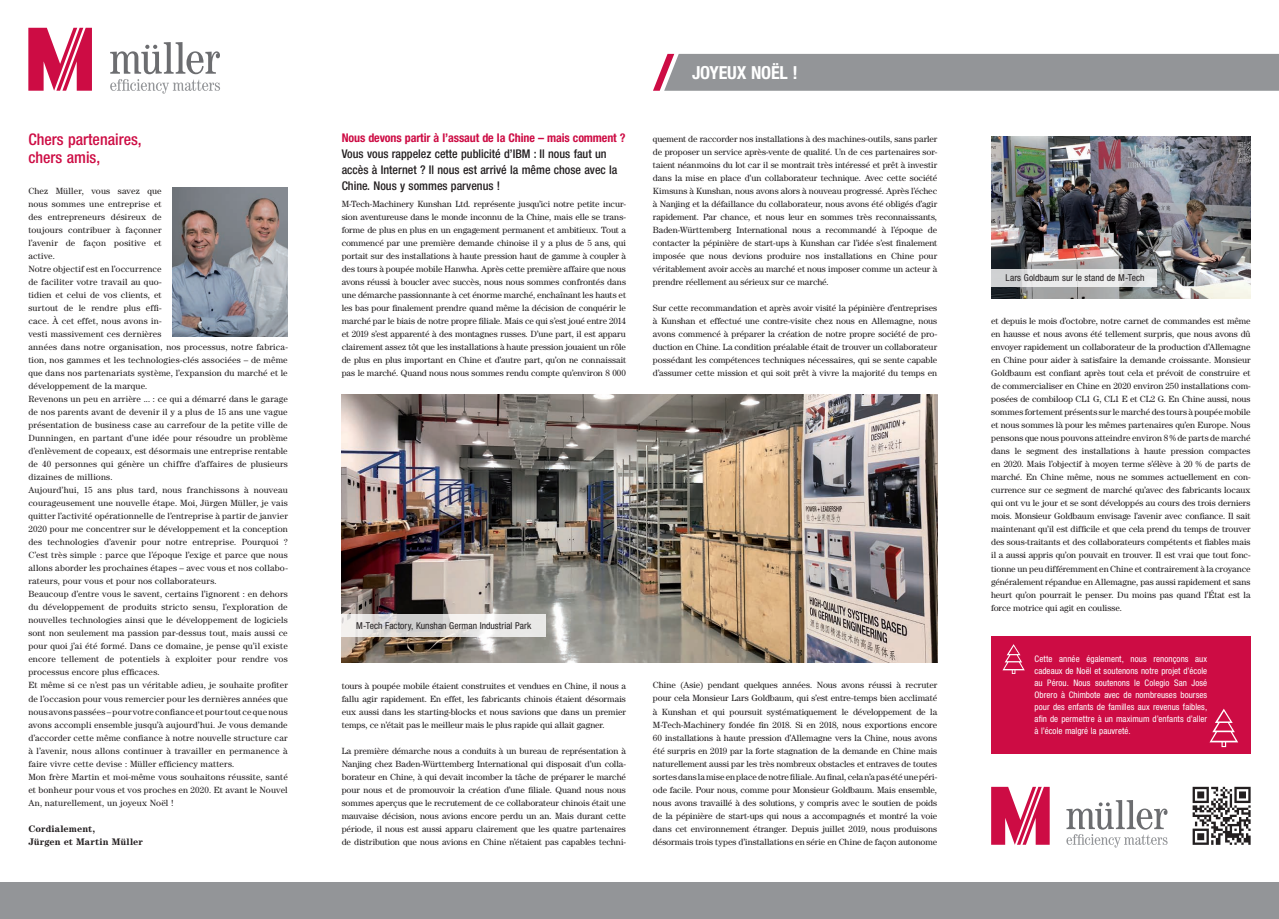
<style>
.page{position:relative;width:1279px;height:919px;background:#fff}
.page>*{position:absolute;margin:0;border:0;box-sizing:border-box;transform-origin:0 0}
.t1{font:700 condensed 18px "Helvetica Neue";letter-spacing:-.01em;color:#fff}
.t2{font:500 condensed 16px/18px "Helvetica Neue";color:#cd0c44}
.t3{font:500 condensed 12px/16px "Helvetica Neue";color:#231f20}
.t4{font:700 condensed 12px "Helvetica Neue";letter-spacing:-.01em;color:#cd0c44}
.t5{font:condensed 9.5px "Helvetica Neue";letter-spacing:.005em;color:#231f20}
.t6{font:700 9.5px/13px "Century";letter-spacing:.01em;color:#231f20}
.t7{font:9px/13px "Century";letter-spacing:.01em;color:#231f20;text-align:justify}
.t8{font:condensed 9px/12px "Helvetica Neue";letter-spacing:.005em;color:#fff;text-align:justify}
</style>
<div class="page">
<div style="left:0;top:882px;width:1278px;height:36px;background:#939598"></div>
<div style="left:653px;top:54px;width:625px;height:37px;background:#939598"></div>
<svg style="left:110px;top:42px;width:110px;height:52px"></svg>
<svg style="left:28px;top:28px;width:64px;height:63px"></svg>
<img style="left:173px;top:188px;width:115px;height:149px">
<div style="left:991px;top:636px;width:259px;height:117px;background:#cd0c44"></div>
<svg style="left:1002px;top:644px;width:22px;height:30px"></svg>
<svg style="left:1209px;top:708px;width:29px;height:39px"></svg>
<svg style="left:1066px;top:800px;width:101px;height:47px"></svg>
<svg style="left:991px;top:786px;width:58px;height:58px"></svg>
<svg style="left:1192px;top:786px;width:58px;height:58px"></svg>
<img style="left:991px;top:136px;width:259px;height:162px">
<svg style="left:991px;top:269px;width:166px;height:17px;background:#e3e3e4"></svg>
<img style="left:342px;top:394px;width:595px;height:268px">
<svg style="left:342px;top:614px;width:204px;height:22px"></svg>
<h2 class="t2" style="left:28px;top:130px;width:115px">Chers partenaires, chers amis,</h2>
<p class="t7" style="left:28px;top:184px;width:261px;text-align:left">Chez Müller, vous savez que<br>nous sommes une entreprise et<br>des entrepreneurs désireux de<br>toujours contribuer à façonner<br>l’avenir de façon positive et<br>active.<br>Notre objectif est en l’occurrence<br>de faciliter votre travail au quo-<br>tidien et celui de vos clients, et<br>surtout de le rendre plus effi-<br>cace. À cet effet, nous avons in-<br>vesti massivement ces dernières<br>années dans notre organisation, nos processus, notre fabrica&shy;tion, nos gammes et les technologies-clés associées – de même que dans nos partenariats système, l’expansion du marché et le développement de la marque.<br>Revenons un peu en arrière ... : ce qui a démarré dans le garage de nos parents avant de devenir il y a plus de 15 ans une vague présentation de business case au carrefour de la petite ville de Dunningen, en partant d’une idée pour résoudre un problème d’enlèvement de copeaux, est désormais une entreprise rentable de 40 personnes qui génère un chiffre d’affaires de plusieurs dizaines de millions.<br>Aujourd’hui, 15 ans plus tard, nous franchissons à nouveau courageusement une nouvelle étape. Moi, Jürgen Müller, je vais quitter l’activité opérationnelle de l’entreprise à partir de janvier 2020 pour me concentrer sur le développement et la conception des technologies d’avenir pour notre entreprise. Pourquoi ?<br>C’est très simple : parce que l’époque l’exige et parce que nous allons aborder les prochaines étapes – avec vous et nos collabo&shy;rateurs, pour vous et pour nos collaborateurs.<br>Beaucoup d’entre vous le savent, certains l’ignorent : en dehors du développement de produits stricto sensu, l’exploration de nouvelles technologies ainsi que le développement de logiciels sont non seulement ma passion par-dessus tout, mais aussi ce pour quoi j’ai été formé. Dans ce domaine, je pense qu’il existe encore tellement de potentiels à exploiter pour rendre vos processus encore plus efficaces.<br>Et même si ce n’est pas un véritable adieu, je souhaite profiter de l’occasion pour vous remercier pour les dernières années que nous avons passées – pour votre confiance et pour tout ce que nous avons accompli ensemble jusqu’à aujourd’hui. Je vous demande d’accorder cette même confiance à notre nouvelle structure car à l’avenir, nous allons continuer à travailler en permanence à faire vivre cette devise : Müller efficiency matters.<br>Mon frère Martin et moi-même vous souhaitons réussite, santé et bonheur pour vous et vos proches en 2020. Et avant le Nouvel An, naturellement, un joyeux Noël !</p>
<p class="t6" style="left:28px;top:821px;width:116px">Cordialement,<br>Jürgen et Martin Müller</p>
<h3 class="t4" style="left:342px;top:131px;width:285px">Nous devons partir à l’assaut de la Chine – mais comment ?</h3>
<h3 class="t3" style="left:342px;top:146px;width:277px">Vous vous rappelez cette publicité d’IBM : Il nous faut un accès à Internet ? Il nous est arrivé la même chose avec la<br>Chine. Nous y sommes parvenus !</h3>
<p class="t7" style="left:342px;top:197px;width:286px">M-Tech-Machinery Kunshan Ltd. représente jusqu’ici notre petite incur&shy;sion aventureuse dans le monde inconnu de la Chine, mais elle se trans&shy;forme de plus en plus en un engagement permanent et ambitieux. Tout a commencé par une première demande chinoise il y a plus de 5 ans, qui portait sur des installations à haute pression haut de gamme à coupler à des tours à poupée mobile Hanwha. Après cette première affaire que nous avons réussi à boucler avec succès, nous nous sommes confrontés dans une démarche passionnante à cet énorme marché, enchaînant les hauts et les bas pour finalement prendre quand même la décision de conquérir le marché par le biais de notre propre filiale. Mais ce qui s’est joué entre 2014 et 2019 s’est apparenté à des montagnes russes. D’une part, il est apparu clairement assez tôt que les installations à haute pression jouaient un rôle de plus en plus important en Chine et d’autre part, qu’on ne connaissait pas le marché. Quand nous nous sommes rendu compte qu’environ 8 000</p>
<h1 class="t1" style="left:692px;top:62px;width:107px">JOYEUX NOËL !</h1>
<p class="t7" style="left:653px;top:132px;width:286px">quement de raccorder nos installations à des machines-outils, sans parler de proposer un service après-vente de qualité. Un de ces partenaires sor&shy;taient néanmoins du lot car il se montrait très intéressé et prêt à investir dans la mise en place d’un collaborateur technique. Avec cette société Kimsuns à Kunshan, nous avons alors à nouveau progressé. Après l’échec à Nanjing et la défaillance du collaborateur, nous avons été obligés d’agir rapidement. Par chance, et nous leur en sommes très reconnaissants, Baden-Württemberg International nous a recommandé à l’époque de contacter la pépinière de start-ups à Kunshan car l’idée s’est finalement imposée que nous devions produire nos installations en Chine pour véritablement avoir accès au marché et nous imposer comme un acteur à prendre réellement au sérieux sur ce marché.</p>
<p class="t7" style="left:653px;top:301px;width:286px">Sur cette recommandation et après avoir visité la pépinière d’entreprises à Kunshan et effectué une contre-visite chez nous en Allemagne, nous avons commencé à préparer la création de notre propre société de pro&shy;duction en Chine. La condition préalable était de trouver un collaborateur possédant les compétences techniques nécessaires, qui se sente capable d’assumer cette mission et qui soit prêt à vivre la majorité du temps en</p>
<p class="t5" style="left:356px;top:620px;width:177px">M-Tech Factory, Kunshan German Industrial Park</p>
<p class="t7" style="left:342px;top:678px;width:286px">tours à poupée mobile étaient construites et vendues en Chine, il nous a fallu agir rapidement. En effet, les fabricants chinois étaient désormais eux aussi dans les starting-blocks et nous savions que dans un premier temps, ce n’était pas le meilleur mais le plus rapide qui allait gagner.</p>
<p class="t7" style="left:342px;top:743px;width:286px">La première démarche nous a conduits à un bureau de représentation à Nanjing chez Baden-Württemberg International qui disposait d’un colla&shy;borateur en Chine, à qui devait incomber la tâche de préparer le marché pour nous et de promouvoir la création d’une filiale. Quand nous nous sommes aperçus que le recrutement de ce collaborateur chinois était une mauvaise décision, nous avions encore perdu un an. Mais durant cette période, il nous est aussi apparu clairement que les quatre partenaires de distribution que nous avions en Chine n’étaient pas capables techni-</p>
<p class="t7" style="left:653px;top:678px;width:286px">Chine (Asie) pendant quelques années. Nous avons réussi à recruter pour cela Monsieur Lars Goldbaum, qui s’est entre-temps bien acclimaté à Kunshan et qui poursuit systématiquement le développement de la M-Tech-Machinery fondée fin 2018. Si en 2018, nous exportions encore 60 installations à haute pression d’Allemagne vers la Chine, nous avons été surpris en 2019 par la forte stagnation de la demande en Chine mais naturellement aussi par les très nombreux obstacles et entraves de toutes sortes dans la mise en place de notre filiale. Au final, cela n’a pas été une péri&shy;ode facile. Pour nous, comme pour Monsieur Goldbaum. Mais ensemble, nous avons travaillé à des solutions, y compris avec le soutien de poids de la pépinière de start-ups qui nous a accompagnés et montré la voie dans cet environnement étranger. Depuis juillet 2019, nous produisons désormais trois types d’installations en série en Chine de façon autonome</p>
<p class="t5" style="left:1005px;top:272px;width:140px">Lars Goldbaum sur le stand de M-Tech</p>
<p class="t7" style="left:991px;top:314px;width:261px">et depuis le mois d’octobre, notre carnet de commandes est même en hausse et nous avons été tellement surpris, que nous avons dû envoyer rapidement un collaborateur de la production d’Allemagne en Chine pour aider à satisfaire la demande croissante. Monsieur Goldbaum est confiant après tout cela et prévoit de construire et de commercialiser en Chine en 2020 environ 250 installations com&shy;posées de combiloop CL1 G, CL1 E et CL2 G. En Chine aussi, nous sommes fortement présents sur le marché des tours à poupée mobile et nous sommes là pour les mêmes partenaires qu’en Europe. Nous pensons que nous pouvons atteindre environ 8 % de parts de marché dans le segment des installations à haute pression compactes en 2020. Mais l’objectif à moyen terme s’élève à 20 % de parts de marché. En Chine même, nous ne sommes actuellement en con&shy;currence sur ce segment de marché qu’avec des fabricants locaux qui ont vu le jour et se sont développés au cours des trois derniers mois. Monsieur Goldbaum envisage l’avenir avec confiance. Il sait maintenant qu’il est difficile et que cela prend du temps de trouver des sous-traitants et des collaborateurs compétents et fiables mais il a aussi appris qu’on pouvait en trouver. Il est vrai que tout fonc&shy;tionne un peu différemment en Chine et contrairement à la croyance généralement répandue en Allemagne, pas aussi rapidement et sans heurt qu’on pourrait le penser. Du moins pas quand l’État est la force motrice qui agit en coulisse.</p>
<p class="t8" style="left:1034px;top:652px;width:174px">Cette année également, nous renonçons aux cadeaux de Noël et soutenons notre projet d’école au Pérou. Nous soutenons le Colegio San José Obrero à Chimbote avec de nombreuses bourses pour des enfants de familles aux revenus faibles, afin de permettre à un maximum d’enfants d’aller à l’école malgré la pauvreté.</p>
</div>
